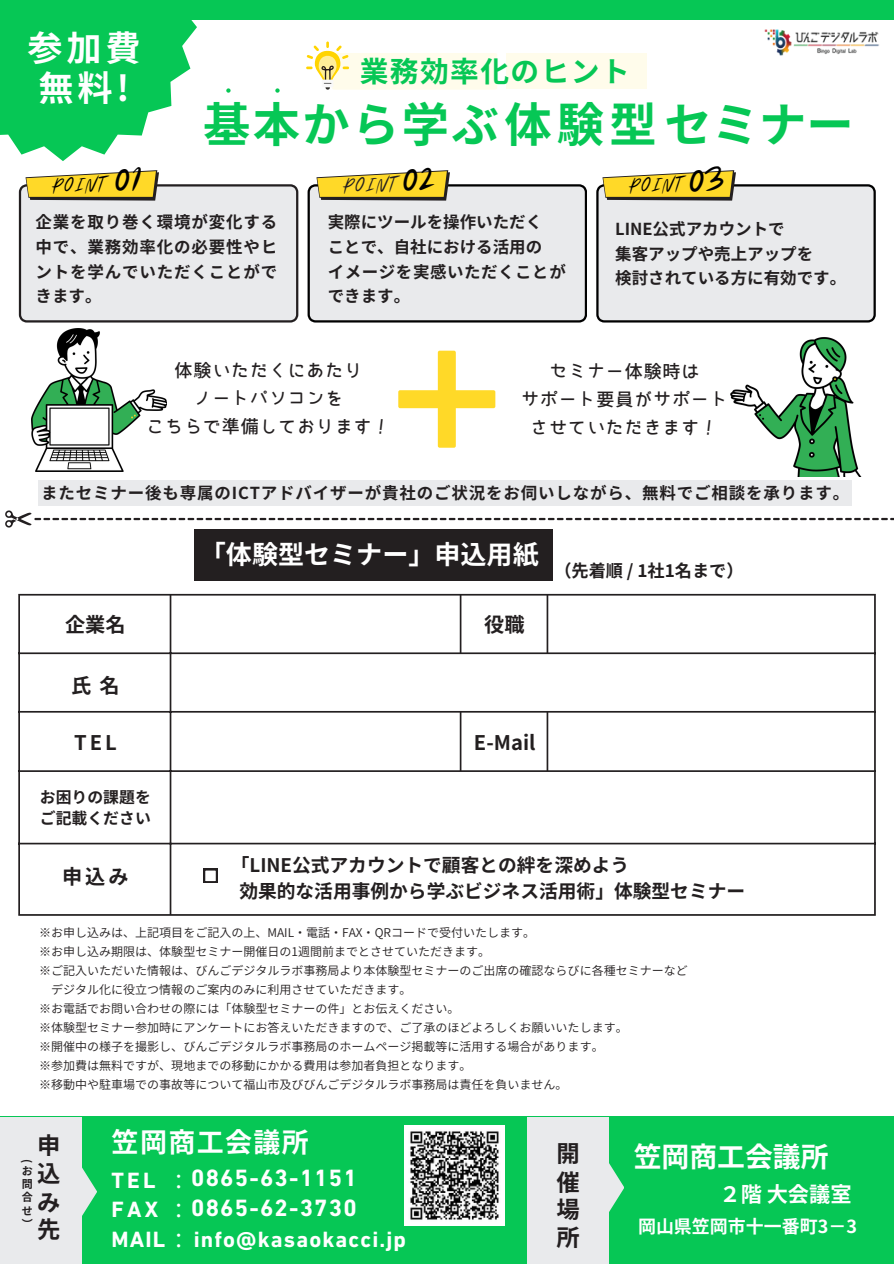
<style>
.page{position:relative;width:894px;height:1264px;background:#fff}
.page>*{position:absolute;margin:0;border:0;box-sizing:border-box;transform-origin:0 0}
.t1{font:700 47.25px "Gen Shin Gothic";letter-spacing:.05em;color:#06c755}
.t2{font:700 35.1px/40.5px "Gen Shin Gothic";color:#fff;text-align:center}
.t3{font:700 28.8px "Gen Shin Gothic";letter-spacing:.05em;color:#06c755}
.t4{font:700 27.9px "Gen Shin Gothic";color:#fff}
.t5{font:700 27px "Noto Sans CJ Ksc";color:#fff}
.t6{font:700 26.1px "Gen Shin Gothic";color:#fff}
.t7{font:700 24px "DIN Next LT Pro";letter-spacing:.05em;color:#fff}
.t8{font:700 23.25px/28px "Gen Shin Gothic";color:#231f20;text-align:justify}
.t9{font:700 22.5px "DIN Next LT Pro";letter-spacing:.05em;color:#fff}
.t10{font:700 21.15px "Gen Shin Gothic";color:#fff}
.t11{font:21px "Noto Sans CJ Ksc";color:#fff}
.t12{font:700 20.25px "Noto Sans JP";color:#231f20}
.t13{font:700 18.75px "Gen Shin Gothic";color:#231f20}
.t14{font:700 18px "Bokutachino Gothic 2";letter-spacing:.05em;color:#231f20}
.t15{font:700 18px "Gen Shin Gothic";color:#fff}
.t16{font:700 17.1px "Gen Shin Gothic";color:#231f20}
.t17{font:16.65px "Majesty Yandi Designs";color:#000}
.t18{font:16.65px "Majesty Yandi Designs";color:#231f20}
.t19{font:700 16.5px/24.8px "Gen Shin Gothic";letter-spacing:.05em;color:#231f20}
.t20{font:700 16.5px "Gen Shin Gothic";color:#231f20}
.t21{font:700 15.9px/21.6px "Noto Sans JP";color:#231f20}
.t22{font:12px "Gen Shin Gothic";color:#231f20}
.t23{font:700 11.1px/13.4px "Gen Shin Gothic";color:#231f20;text-align:justify}
.s1{font-family:"Noto Sans CJ Ksc";font-weight:400;font-size:21px}
</style>
<div class="page">
<hr style="left:18px;top:595px;width:2px;height:319px;background:#231f20">
<hr style="left:170px;top:595px;width:1px;height:319px;background:#231f20">
<hr style="left:459px;top:595px;width:2px;height:57px;background:#231f20">
<hr style="left:459px;top:712px;width:2px;height:58px;background:#231f20">
<hr style="left:546px;top:595px;width:2px;height:57px;background:#231f20">
<hr style="left:546px;top:712px;width:2px;height:58px;background:#231f20">
<hr style="left:873px;top:595px;width:2px;height:319px;background:#231f20">
<hr style="left:18px;top:594px;width:857px;height:1px;background:#231f20">
<hr style="left:18px;top:652px;width:857px;height:2px;background:#231f20">
<hr style="left:18px;top:711px;width:857px;height:1px;background:#231f20">
<hr style="left:18px;top:770px;width:857px;height:2px;background:#231f20">
<hr style="left:18px;top:842px;width:857px;height:2px;background:#231f20">
<hr style="left:18px;top:914px;width:857px;height:1px;background:#231f20">
<div style="left:194px;top:530px;width:358px;height:51px;background:#231f20"></div>
<div style="left:0;top:1116px;width:893px;height:147px;background:#06c755"></div>
<svg style="left:82px;top:1167px;width:15px;height:49px"></svg>
<div style="left:0;top:1116px;width:82px;height:147px;background:#e9eaec"></div>
<svg style="left:608px;top:1138px;width:16px;height:98px"></svg>
<div style="left:527px;top:1116px;width:81px;height:147px;background:#e9eaec"></div>
<svg style="left:203px;top:868px;width:14px;height:15px"></svg>
<div style="left:0;top:0;width:893px;height:20px;background:#06c755"></div>
<svg style="left:0;top:20px;width:197px;height:141px;fill:#06c755"></svg>
<svg style="left:398px;top:351px;width:97px;height:96px"></svg>
<svg style="left:226px;top:88px;width:4px;height:5px"></svg>
<svg style="left:275px;top:88px;width:4px;height:5px"></svg>
<svg style="left:220px;top:132px;width:6px;height:4px"></svg>
<svg style="left:5px;top:510px;width:888px;height:17px"></svg>
<img style="left:764px;top:29px;width:115px;height:27px">
<img style="left:730px;top:337px;width:131px;height:139px">
<img style="left:32px;top:328px;width:134px;height:143px">
<div style="left:506px;top:53px;width:140px;height:35px;background:#fffceb"></div>
<svg style="left:306px;top:41px;width:191px;height:49px"></svg>
<div style="left:39px;top:480px;width:812px;height:26px;background:#e9eaec"></div>
<img style="left:404px;top:1125px;width:100px;height:100px">
<svg style="left:19px;top:170px;width:279px;height:152px;background:#e2e0d6"></svg>
<svg style="left:307px;top:170px;width:279px;height:152px;background:#e1e0d5"></svg>
<svg style="left:596px;top:170px;width:279px;height:152px;background:#e1dfd5"></svg>
<p class="t2" style="left:27px;top:27px;width:115px">参加費無料!</p>
<p class="t3" style="left:359px;top:51px;width:272px">業務効率化のヒント</p>
<p class="t1" style="left:203px;top:91px;width:652px">基本から学ぶ体験型セミナー</p>
<p class="t17" style="left:52px;top:178px;width:56px;rotate:-2deg">POINT</p>
<p class="t18" style="left:342px;top:178px;width:56px;rotate:-2deg">POINT</p>
<p class="t17" style="left:628px;top:178px;width:56px;rotate:-2deg">POINT</p>
<p class="t19" style="left:36px;top:209px;width:243px;text-align:justify">企業を取り巻く環境が変化する中で、業務効率化の必要性やヒントを学んでいただくことができます。</p>
<p class="t20" style="left:328px;top:210px;width:216px">実際にツールを操作いただく</p>
<p class="t20" style="left:328px;top:235px;width:216px">ことで、自社における活用の</p>
<h5 class="t19" style="left:328px;top:259px;width:239px">イメージを実感いただくことができます。</h5>
<p class="t20" style="left:615px;top:217px;width:171px">LINE公式アカウントで</p>
<p class="t20" style="left:615px;top:242px;width:199px">集客アップや売上アップを</p>
<p class="t20" style="left:615px;top:266px;width:232px">検討されている方に有効です。</p>
<p class="t14" style="left:174px;top:361px;width:189px">体験いただくにあたり</p>
<p class="t14" style="left:193px;top:389px;width:152px">ノートパソコンを</p>
<p class="t14" style="left:146px;top:417px;width:246px">こちらで準備しております！</p>
<p class="t14" style="left:549px;top:362px;width:151px">セミナー体験時は</p>
<p class="t14" style="left:521px;top:390px;width:208px">サポート要員がサポート</p>
<p class="t14" style="left:530px;top:418px;width:189px">させていただきます！</p>
<p class="t19" style="left:41px;top:480px;width:809px">またセミナー後も専属のICTアドバイザーが貴社のご状況をお伺いしながら、無料でご相談を承ります。</p>
<p class="t12" style="left:65px;top:608px;width:62px">企業名</p>
<p class="t12" style="left:71px;top:669px;width:50px">氏名</p>
<p class="t12" style="left:74px;top:726px;width:44px">TEL</p>
<p class="t21" style="left:40px;top:785px;width:112px">お困りの課題をご記載ください</p>
<p class="t12" style="left:62px;top:861px;width:68px">申込み</p>
<h2 class="t6" style="left:200px;top:536px;width:340px">「体験型セミナー」申込用紙</h2>
<p class="t12" style="left:484px;top:608px;width:42px">役職</p>
<p class="t16" style="left:554px;top:558px;width:191px">（先着順 / 1社1名まで）</p>
<p class="t12" style="left:474px;top:726px;width:63px">E-Mail</p>
<p class="t13" style="left:231px;top:851px;width:400px">「LINE公式アカウントで顧客との絆を深めよう</p>
<p class="t13" style="left:239px;top:877px;width:507px">効果的な活用事例から学ぶビジネス活用術」体験型セミナー</p>
<p class="t22" style="left:39px;top:923px;width:497px">※お申し込みは、上記項目をご記入の上、MAIL・電話・FAX・QRコードで受付いたします。</p>
<p class="t22" style="left:39px;top:942px;width:452px">※お申し込み期限は、体験型セミナー開催日の1週間前までとさせていただきます。</p>
<p class="t22" style="left:39px;top:961px;width:649px">※ご記入いただいた情報は、びんごデジタルラボ事務局より本体験型セミナーのご出席の確認ならびに各種セミナーなど</p>
<p class="t22" style="left:39px;top:980px;width:373px">　デジタル化に役立つ情報のご案内のみに利用させていただきます。</p>
<p class="t22" style="left:39px;top:999px;width:421px">※お電話でお問い合わせの際には「体験型セミナーの件」とお伝えください。</p>
<p class="t22" style="left:39px;top:1018px;width:589px">※体験型セミナー参加時にアンケートにお答えいただきますので、ご了承のほどよろしくお願いいたします。</p>
<p class="t22" style="left:39px;top:1037px;width:565px">※開催中の様子を撮影し、びんごデジタルラボ事務局のホームページ掲載等に活用する場合があります。</p>
<p class="t22" style="left:39px;top:1056px;width:433px">※参加費は無料ですが、現地までの移動にかかる費用は参加者負担となります。</p>
<p class="t22" style="left:39px;top:1075px;width:529px">※移動中や駐車場での事故等について福山市及びびんごデジタルラボ事務局は責任を負いません。</p>
<p class="t8" style="left:37px;top:1130px;width:25px">申込み先</p>
<p class="t23" style="left:34px;top:1158px;width:6px;rotate:90deg">(</p>
<p class="t23" style="left:22px;top:1163px;width:13px">お問合せ）</p>
<p class="t5" style="left:112px;top:1120px;width:197px">笠岡商工会議所</p>
<p class="t9" style="left:112px;top:1170px;width:45px">TEL</p>
<p class="t11" style="left:173px;top:1163px;width:23px">：</p>
<p class="t7" style="left:191px;top:1168px;width:167px">0865-63-1151</p>
<h3 class="t9" style="left:112px;top:1200px;width:48px">FAX</h3>
<h6 class="t11" style="left:173px;top:1192px;width:23px">：</h6>
<h5 class="t7" style="left:191px;top:1197px;width:167px">0865-62-3730</h5>
<h5 class="t9" style="left:112px;top:1229px;width:296px">MAIL <span class="s1">：</span>info@kasaokacci.jp</h5>
<p class="t8" style="left:556px;top:1139px;width:25px">開催場所</p>
<p class="t4" style="left:633px;top:1136px;width:196px">笠岡商工会議所</p>
<p class="t10" style="left:719px;top:1179px;width:134px">２階大会議室</p>
<p class="t15" style="left:637px;top:1213px;width:220px">岡山県笠岡市十一番町3−3</p>
</div>
